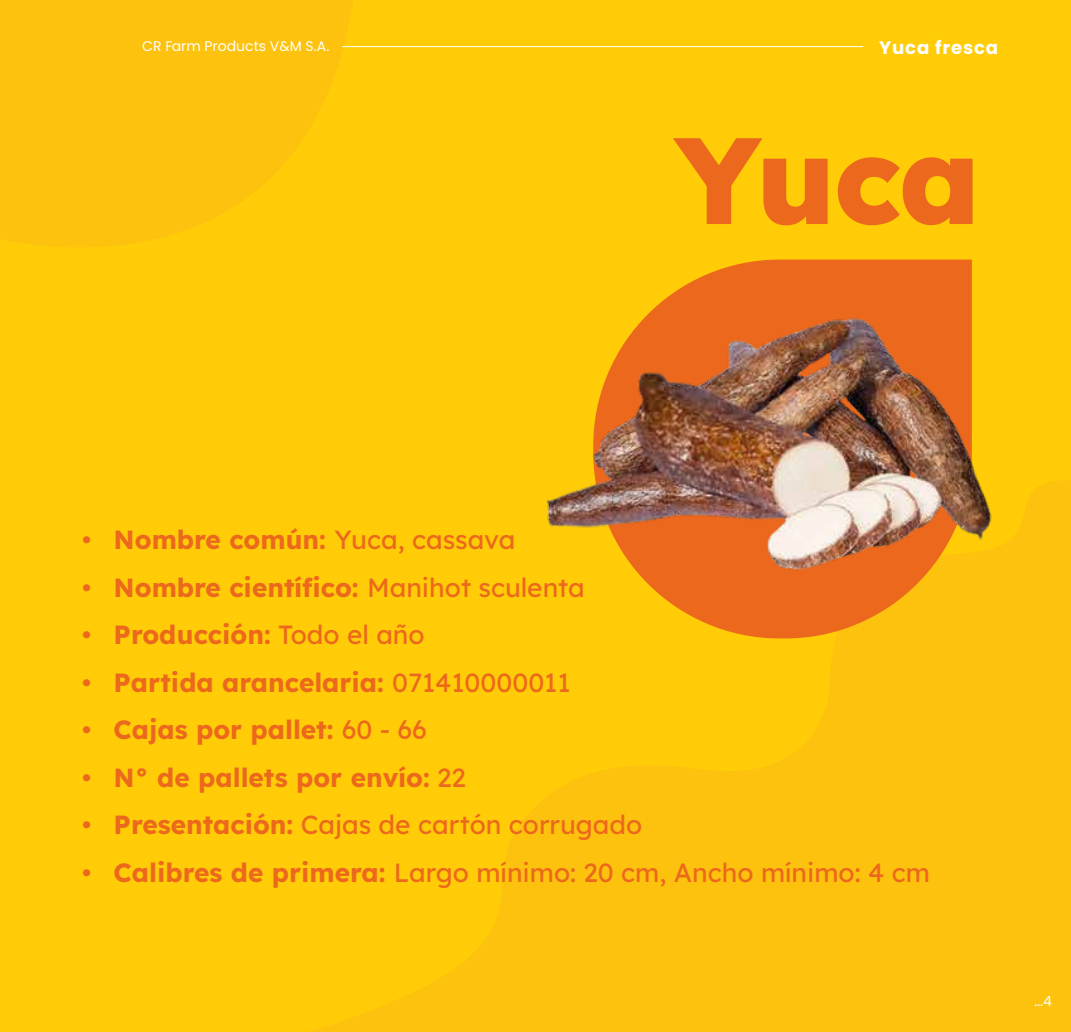
<style>
.page{position:relative;width:1071px;height:1032px;background:#fff}
.page>*{position:absolute;margin:0;border:0;box-sizing:border-box;transform-origin:0 0}
.t1{font:800 122.5px "Lexend";color:#ec681c}
.t2{font:700 26.25px "Lexend";color:#ec681c}
.t3{font:26.25px "Lexend";color:#ec681c}
.t4{font:700 18.03px "Poppins";letter-spacing:.05em;color:#fff}
.t5{font:14px "Poppins";color:#fff}
.s1{font-weight:400}
.s2{font-weight:700}
</style>
<div class="page">
<div style="left:0;top:0;width:1071px;height:1031px;background:#ffcc07"></div>
<hr style="left:342px;top:46px;width:521px;height:1px;background:#fff">
<svg style="left:676px;top:259px;width:296px;height:379px;fill:#ec681c"></svg>
<img style="left:546px;top:291px;width:446px;height:328px">
<p class="t5" style="left:142px;top:38px;width:189px">CR Farm Products V&amp;M S.A.</p>
<p class="t4" style="left:879px;top:38px;width:121px">Yuca fresca</p>
<h1 class="t1" style="left:675px;top:79px;width:308px">Yuca</h1>
<p class="t2" style="left:82px;top:518px;width:435px">• Nombre común: <span class="s1">Yuca, cassava</span></p>
<p class="t2" style="left:82px;top:566px;width:504px">• Nombre científico: <span class="s1">Manihot sculenta</span></p>
<p class="t2" style="left:82px;top:613px;width:344px">• Producción: <span class="s1">Todo el año</span></p>
<p class="t2" style="left:82px;top:661px;width:490px">• Partida arancelaria: <span class="s1">071410000011</span></p>
<p class="t2" style="left:82px;top:708px;width:346px">• Cajas por pallet: <span class="s1">60 - 66</span></p>
<p class="t2" style="left:82px;top:756px;width:385px">• N° de pallets por envío: <span class="s1">22</span></p>
<p class="t3" style="left:82px;top:805px;width:562px"><span class="s2">• Presentación:</span> Cajas de cartón corrugado</p>
<p class="t3" style="left:82px;top:853px;width:849px"><span class="s2">• Calibres de primera:</span> Largo mínimo: 20 cm, Ancho mínimo: 4 cm</p>
<p class="t5" style="left:1034px;top:992px;width:19px">...4</p>
</div>
